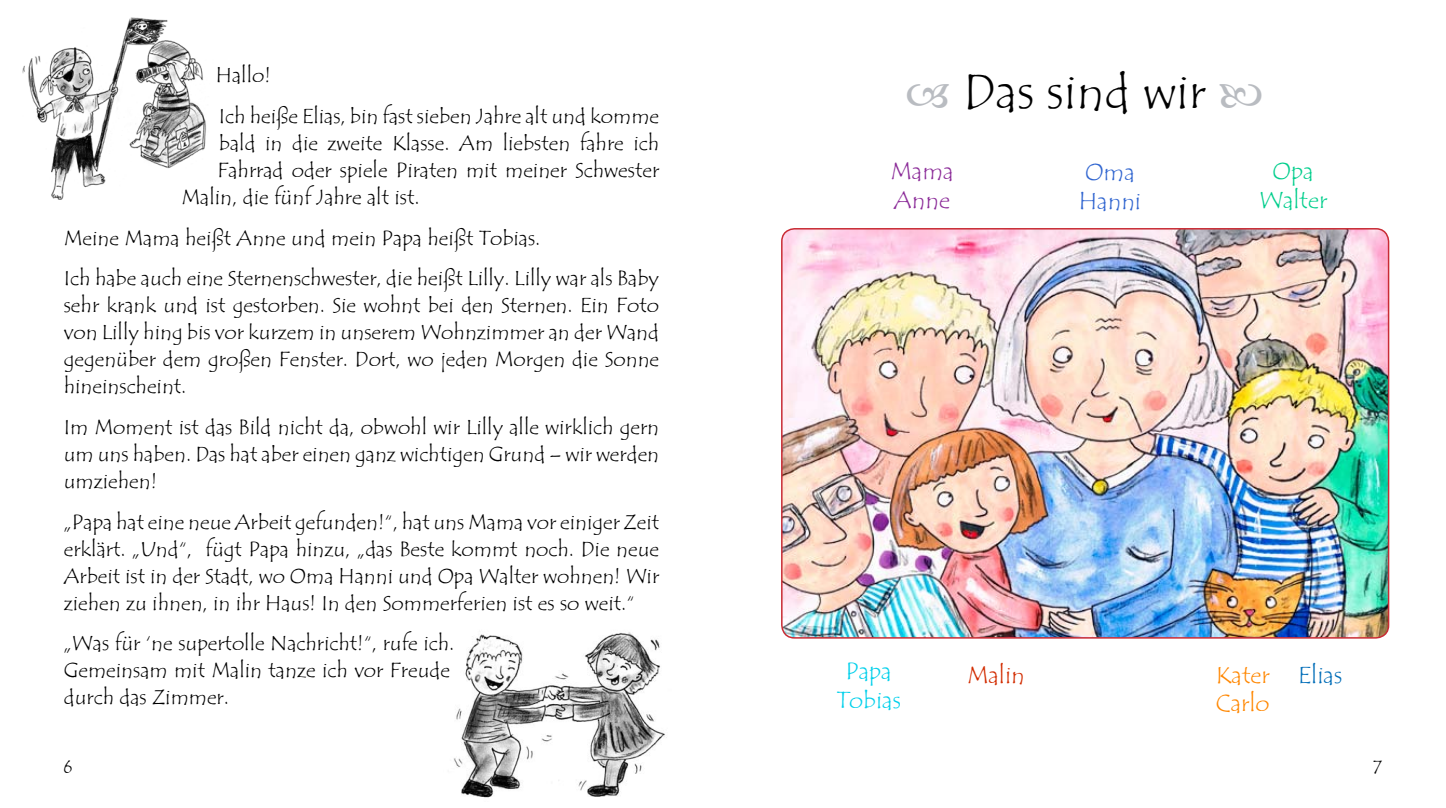
<style>
.page{position:relative;width:1446px;height:808px;background:#fff}
.page>*{position:absolute;margin:0;border:0;box-sizing:border-box;transform-origin:0 0}
.t1{font:49.5px "Tempus Sans ITC";color:#000}
.t2{font:24px/28.8px "Tempus Sans ITC";color:#ff8700}
.t3{font:24px/28.8px "Tempus Sans ITC";color:#00d0eb;text-align:center}
.t4{font:24px/28.8px "Tempus Sans ITC";color:#00ce8c;text-align:center}
.t5{font:24px/28.8px "Tempus Sans ITC";color:#8b2b98}
.t6{font:24px/28.8px "Tempus Sans ITC";color:#3065d0}
.t7{font:24px "Tempus Sans ITC";color:#d22c01}
.t8{font:21px/27px "Tempus Sans ITC";color:#000}
.t9{font:18px "Tempus Sans ITC";color:#000}
.s1{color:#006db8}
</style>
<div class="page">
<img style="left:453px;top:632px;width:214px;height:166px">
<img style="left:23px;top:17px;width:183px;height:183px">
<img style="left:782px;top:229px;width:606px;height:407px">
<div style="left:781px;top:228px;width:608px;height:411px;border:2px solid #c92b34;border-radius:13px"></div>
<p class="t8" style="left:216px;top:55px;width:445px;line-height:40.7px">Hallo!<br>Ich heiße Elias, bin fast sieben Jahre alt und komme</p>
<p class="t8" style="left:219px;top:130px;width:442px">bald in die zweite Klasse. Am liebsten fahre ich</p>
<p class="t8" style="left:217px;top:157px;width:443px">Fahrrad oder spiele Piraten mit meiner Schwester</p>
<p class="t8" style="left:181px;top:184px;width:240px">Malin, die fünf Jahre alt ist.</p>
<p class="t8" style="left:64px;top:218px;width:597px;line-height:40.7px">Meine Mama heißt Anne und mein Papa heißt Tobias.<br>Ich habe auch eine Sternenschwester, die heißt Lilly. Lilly war als Baby</p>
<p class="t8" style="left:64px;top:292px;width:597px;text-align:justify">sehr krank und ist gestorben. Sie wohnt bei den Sternen. Ein Foto von Lilly hing bis vor kurzem in unserem Wohnzimmer an der Wand gegenüber dem großen Fenster. Dort, wo jeden Morgen die Sonne hineinscheint.</p>
<p class="t8" style="left:64px;top:414px;width:597px;text-align:justify">Im Moment ist das Bild nicht da, obwohl wir Lilly alle wirklich gern um uns haben. Das hat aber einen ganz wichtigen Grund – wir werden umziehen!</p>
<p class="t8" style="left:64px;top:508px;width:597px;text-align:justify">„Papa hat eine neue Arbeit gefunden!“, hat uns Mama vor einiger Zeit erklärt. „Und“, fügt Papa hinzu, „das Beste kommt noch. Die neue Arbeit ist in der Stadt, wo Oma Hanni und Opa Walter wohnen! Wir ziehen zu ihnen, in ihr Haus! In den Sommerferien ist es so weit.“</p>
<p class="t8" style="left:64px;top:630px;width:392px">„Was für ‘ne supertolle Nachricht!“, rufe ich.<br>Gemeinsam mit Malin tanze ich vor Freude durch das Zimmer.</p>
<h1 class="t1" style="left:963px;top:60px;width:244px">Das sind wir</h1>
<p class="t5" style="left:890px;top:158px;width:65px">Mama<br>Anne</p>
<p class="t6" style="left:1079px;top:158px;width:64px">Oma<br>Hanni</p>
<p class="t4" style="left:1259px;top:158px;width:70px">Opa<br>Walter</p>
<p class="t3" style="left:836px;top:657px;width:66px">Papa<br>Tobias</p>
<p class="t7" style="left:967px;top:660px;width:59px">Malin</p>
<p class="t2" style="left:1216px;top:661px;width:128px">Kater <span class="s1">Elias<br></span>Carlo</p>
<p class="t9" style="left:64px;top:756px;width:10px">6</p>
<p class="t9" style="left:1373px;top:756px;width:11px">7</p>
</div>
